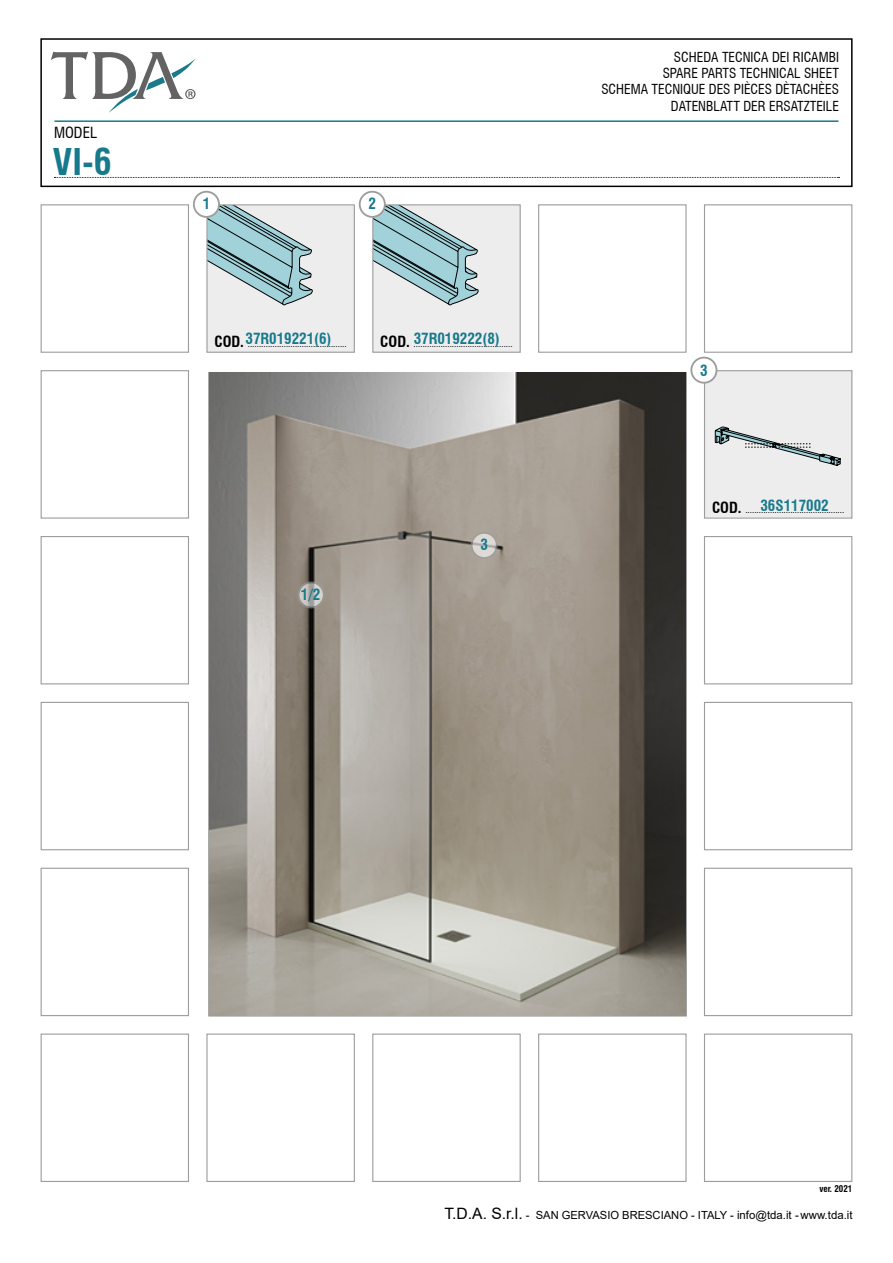
<style>
.page{position:relative;width:893px;height:1263px;background:#fff}
.page>*{position:absolute;margin:0;border:0;box-sizing:border-box;transform-origin:0 0}
.t1{font:700 condensed 36px "Swiss 721 BT";color:#177a8c}
.t2{font:700 condensed 15px "Swiss 721 BT";color:#177a8c}
.t3{font:condensed 15px "Swiss 721 BT";color:#000}
.t4{font:condensed 13.5px/16.2px "Swiss 721 BT";color:#000;text-align:right}
.t5{font:11.1px "Arial";color:#000}
.t6{font:condensed 9px "Swiss 721 BT";color:#000}
.t7{font:700 condensed 9px "Swiss 721 BT";color:#000}
.s1{font-weight:700;font-size:15px}
.s2{font-size:15.6px}
.s3{font-size:11.4px}
</style>
<div class="page">
<div style="left:206px;top:204px;width:149px;height:149px;background:#ededed"></div>
<div style="left:372px;top:204px;width:149px;height:149px;background:#ededed"></div>
<div style="left:704px;top:370px;width:149px;height:149px;background:#ededed"></div>
<svg style="left:208px;top:206px;width:105px;height:100px"></svg>
<svg style="left:374px;top:206px;width:104px;height:100px"></svg>
<svg style="left:714px;top:426px;width:127px;height:40px"></svg>
<div style="left:40px;top:38px;width:813px;height:149px;border:2px solid #000"></div>
<div style="left:704px;top:204px;width:148px;height:149px;border:1px solid #9d9d9d"></div>
<div style="left:41px;top:204px;width:148px;height:149px;border:1px solid #9d9d9d"></div>
<div style="left:41px;top:370px;width:148px;height:149px;border:1px solid #9d9d9d"></div>
<div style="left:206px;top:204px;width:149px;height:149px;border:1px solid #9d9d9d"></div>
<div style="left:372px;top:204px;width:149px;height:149px;border:1px solid #9d9d9d"></div>
<div style="left:538px;top:204px;width:149px;height:149px;border:1px solid #9d9d9d"></div>
<div style="left:704px;top:1033px;width:148px;height:149px;border:1px solid #9d9d9d"></div>
<div style="left:41px;top:1033px;width:148px;height:149px;border:1px solid #9d9d9d"></div>
<div style="left:206px;top:1033px;width:149px;height:149px;border:1px solid #9d9d9d"></div>
<div style="left:372px;top:1033px;width:149px;height:149px;border:1px solid #9d9d9d"></div>
<div style="left:538px;top:1033px;width:149px;height:149px;border:1px solid #9d9d9d"></div>
<div style="left:41px;top:536px;width:148px;height:148px;border:1px solid #9d9d9d"></div>
<div style="left:41px;top:702px;width:148px;height:148px;border:1px solid #9d9d9d"></div>
<div style="left:41px;top:868px;width:148px;height:148px;border:1px solid #9d9d9d"></div>
<div style="left:704px;top:370px;width:148px;height:149px;border:1px solid #9d9d9d"></div>
<div style="left:704px;top:536px;width:148px;height:148px;border:1px solid #9d9d9d"></div>
<div style="left:704px;top:702px;width:148px;height:148px;border:1px solid #9d9d9d"></div>
<div style="left:704px;top:868px;width:148px;height:148px;border:1px solid #9d9d9d"></div>
<svg style="left:51px;top:52px;width:145px;height:61px"></svg>
<svg style="left:54px;top:177px;width:785px;height:1px"></svg>
<hr style="left:54px;top:120px;width:784px;height:2px;background:#177a8c">
<img style="left:209px;top:373px;width:476px;height:642px">
<div style="left:194px;top:192px;width:25px;height:25px;background:#fff;border-radius:50%"></div>
<div style="left:193px;top:191px;width:27px;height:27px;border:2px solid #9d9d9d;border-radius:50%"></div>
<div style="left:360px;top:192px;width:25px;height:25px;background:#fff;border-radius:50%"></div>
<div style="left:359px;top:191px;width:27px;height:27px;border:2px solid #9d9d9d;border-radius:50%"></div>
<div style="left:691px;top:358px;width:25px;height:25px;background:#fff;border-radius:50%"></div>
<div style="left:690px;top:357px;width:27px;height:27px;border:2px solid #9d9d9d;border-radius:50%"></div>
<svg style="left:299px;top:582px;width:25px;height:25px"></svg>
<div style="left:298px;top:581px;width:27px;height:27px;border:2px solid #9d9d9d;border-radius:50%"></div>
<svg style="left:472px;top:533px;width:25px;height:25px"></svg>
<div style="left:471px;top:532px;width:27px;height:27px;border:2px solid #9d9d9d;border-radius:50%"></div>
<h2 class="t3" style="left:54px;top:124px;width:45px">MODEL</h2>
<h1 class="t1" style="left:53px;top:141px;width:61px">VI-6</h1>
<h2 class="t2" style="left:203px;top:195px;width:9px">1</h2>
<h2 class="t2" style="left:368px;top:195px;width:9px">2</h2>
<h2 class="t2" style="left:246px;top:329px;width:88px">37R019221(6)</h2>
<h2 class="t2" style="left:414px;top:329px;width:88px">37R019222(8)</h2>
<p class="t6" style="left:214px;top:339px;width:134px"><span class="s1">COD.</span> ............................................</p>
<p class="t6" style="left:380px;top:339px;width:134px"><span class="s1">COD.</span> ............................................</p>
<h2 class="t2" style="left:301px;top:585px;width:21px">1/2</h2>
<h2 class="t2" style="left:480px;top:536px;width:9px">3</h2>
<h3 class="t4" style="left:601px;top:49px;width:239px">SCHEDA TECNICA DEI RICAMBI<br>SPARE PARTS TECHNICAL SHEET<br>SCHEMA TECNIQUE DES PIÈCES DÈTACHÈES<br>DATENBLATT DER ERSATZTEILE</h3>
<h2 class="t2" style="left:700px;top:361px;width:9px">3</h2>
<h2 class="t2" style="left:760px;top:497px;width:70px">36S117002</h2>
<p class="t6" style="left:712px;top:505px;width:134px"><span class="s1">COD.</span> ............................................</p>
<p class="t7" style="left:819px;top:1183px;width:34px">ver. 2021</p>
<p class="t5" style="left:444px;top:1207px;width:410px"><span class="s2">T.D.A. S.r.l.</span> - SAN GERVASIO BRESCIANO - ITALY - <span class="s3">info@tda.it - www.tda.it</span></p>
</div>
